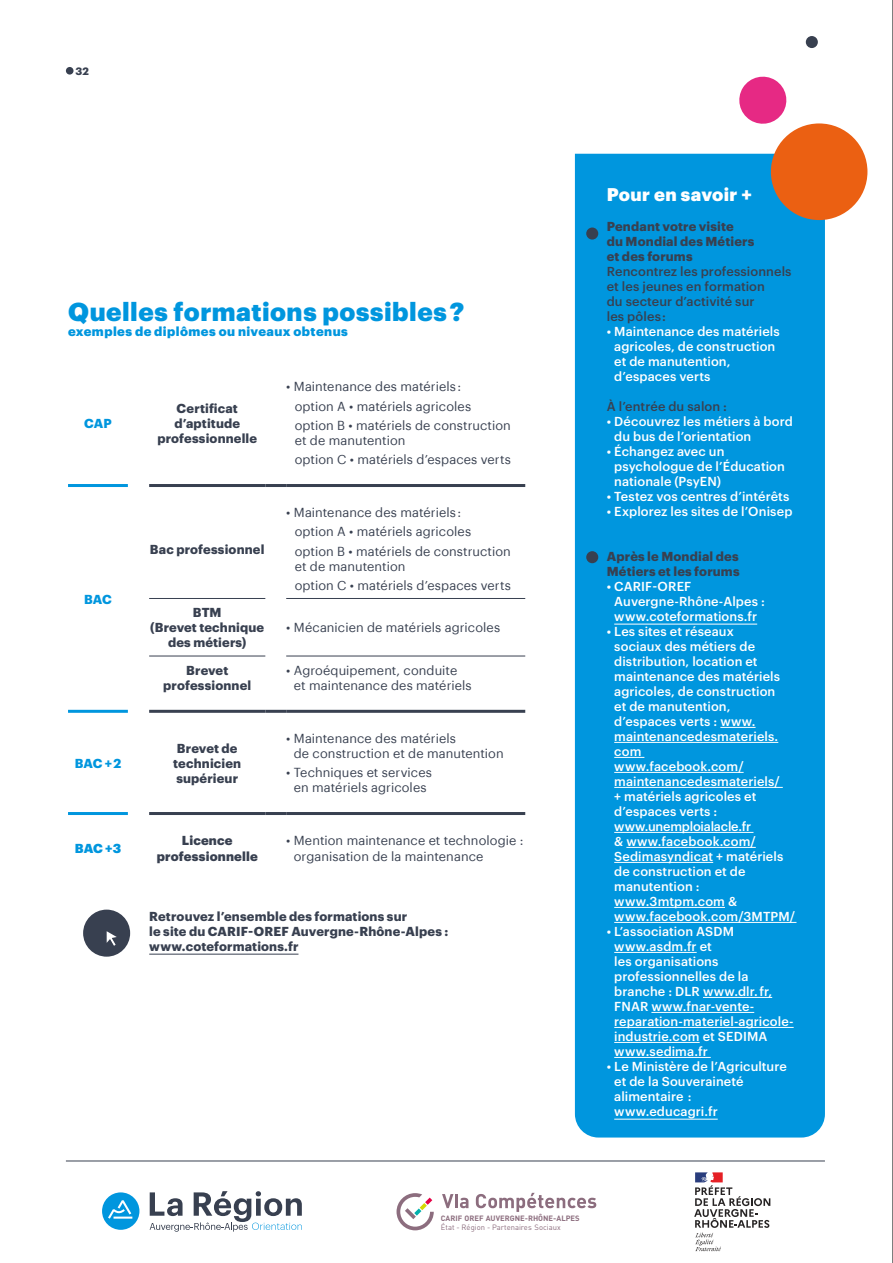
<style>
.page{position:relative;width:893px;height:1263px;background:#fff}
.page>*{position:absolute;margin:0;border:0;box-sizing:border-box;transform-origin:0 0}
.t1{font:900 25.5px "Graphik";letter-spacing:.02em;color:#0096de}
.t2{font:900 18px "Graphik";letter-spacing:.02em;color:#fff}
.t3{font:500 12.75px/15px "Graphik";letter-spacing:.01em;color:#fff}
.t4{font:12.75px/19.2px "Graphik";letter-spacing:.01em;color:#384050}
.t5{font:700 12.75px/15px "Graphik";letter-spacing:.015em;color:#384050}
.t6{font:500 12.75px/15px "Graphik";letter-spacing:.01em;color:#384050}
.t7{font:900 12.75px "Graphik";letter-spacing:.035em;color:#0096de}
.t8{font:900 12.75px/15.3px "Graphik";letter-spacing:.015em;color:#384050;text-align:center}
.t9{font:700 12.75px "Graphik";color:#0096de}
.t10{font:700 10.5px "Graphik";color:#384050}
.t11{font:7.65px "DIN Pro";color:#8c6d7e}
.t12{font:700 7.65px "DIN Pro";color:#8c6d7e}
</style>
<div class="page">
<svg style="left:396px;top:1193px;width:38px;height:37px"></svg>
<svg style="left:442px;top:1194px;width:26px;height:14px"></svg>
<svg style="left:476px;top:1193px;width:120px;height:19px"></svg>
<svg style="left:102px;top:1192px;width:37px;height:38px"></svg>
<svg style="left:150px;top:1191px;width:152px;height:41px"></svg>
<hr style="left:66px;top:1160px;width:759px;height:1px;background:#384050">
<svg style="left:694px;top:1172px;width:76px;height:79px"></svg>
<div style="left:575px;top:154px;width:250px;height:983px;background:#0096de"></div>
<hr style="left:149px;top:954px;width:149px;height:1px;background:#384050">
<hr style="left:614px;top:624px;width:143px;height:1px;background:#fff">
<hr style="left:720px;top:727px;width:36px;height:1px;background:#fff">
<hr style="left:614px;top:742px;width:164px;height:1px;background:#fff">
<hr style="left:614px;top:757px;width:30px;height:1px;background:#fff">
<hr style="left:614px;top:772px;width:130px;height:1px;background:#fff">
<hr style="left:614px;top:787px;width:169px;height:1px;background:#fff">
<hr style="left:614px;top:832px;width:139px;height:1px;background:#fff">
<hr style="left:626px;top:847px;width:130px;height:1px;background:#fff">
<hr style="left:614px;top:862px;width:99px;height:1px;background:#fff">
<hr style="left:614px;top:907px;width:111px;height:1px;background:#fff">
<hr style="left:614px;top:922px;width:182px;height:1px;background:#fff">
<hr style="left:614px;top:952px;width:83px;height:1px;background:#fff">
<hr style="left:703px;top:997px;width:69px;height:1px;background:#fff">
<hr style="left:651px;top:1012px;width:103px;height:1px;background:#fff">
<hr style="left:614px;top:1027px;width:180px;height:1px;background:#fff">
<hr style="left:614px;top:1042px;width:86px;height:1px;background:#fff">
<hr style="left:614px;top:1057px;width:97px;height:1px;background:#fff">
<hr style="left:614px;top:1119px;width:104px;height:1px;background:#fff">
<div style="left:586px;top:227px;width:12px;height:13px;background:#384050;border-radius:50%"></div>
<div style="left:586px;top:551px;width:12px;height:12px;background:#384050;border-radius:50%"></div>
<div style="left:771px;top:123px;width:96px;height:97px;background:#eb6012;border-radius:50%"></div>
<hr style="left:149px;top:598px;width:116px;height:1px;background:#384050">
<hr style="left:149px;top:656px;width:116px;height:1px;background:#384050">
<hr style="left:286px;top:598px;width:239px;height:1px;background:#384050">
<hr style="left:286px;top:656px;width:239px;height:1px;background:#384050">
<hr style="left:149px;top:484px;width:116px;height:3px;background:#384050">
<hr style="left:265px;top:484px;width:21px;height:3px;background:#384050">
<hr style="left:286px;top:484px;width:239px;height:3px;background:#384050">
<hr style="left:149px;top:710px;width:116px;height:3px;background:#384050">
<hr style="left:265px;top:710px;width:21px;height:3px;background:#384050">
<hr style="left:286px;top:710px;width:239px;height:3px;background:#384050">
<hr style="left:149px;top:812px;width:116px;height:3px;background:#384050">
<hr style="left:265px;top:812px;width:21px;height:3px;background:#384050">
<hr style="left:286px;top:812px;width:239px;height:3px;background:#384050">
<hr style="left:68px;top:812px;width:60px;height:3px;background:#0096de">
<hr style="left:68px;top:710px;width:60px;height:3px;background:#0096de">
<hr style="left:68px;top:484px;width:60px;height:3px;background:#0096de">
<svg style="left:739px;top:76px;width:48px;height:48px"></svg>
<div style="left:806px;top:36px;width:12px;height:12px;background:#384050;border-radius:50%"></div>
<div style="left:83px;top:910px;width:47px;height:47px;background:#384050;border-radius:50%"></div>
<svg style="left:107px;top:931px;width:10px;height:15px"></svg>
<div style="left:66px;top:67px;width:8px;height:8px;background:#384050;border-radius:50%"></div>
<hr style="left:892px;top:0;width:1px;height:1263px;background:#000">
<p class="t10" style="left:76px;top:63px;width:15px">32</p>
<h1 class="t1" style="left:68px;top:292px;width:398px">Quelles formations possibles ?</h1>
<p class="t7" style="left:68px;top:321px;width:281px">exemples de diplômes ou niveaux obtenus</p>
<p class="t9" style="left:84px;top:413px;width:29px">CAP</p>
<p class="t9" style="left:84px;top:589px;width:29px">BAC</p>
<p class="t9" style="left:75px;top:753px;width:48px">BAC + 2</p>
<p class="t5" style="left:157px;top:400px;width:101px;text-align:center">Certificat d’aptitude professionnelle</p>
<p class="t5" style="left:150px;top:540px;width:116px">Bac professionnel</p>
<p class="t5" style="left:150px;top:604px;width:115px;text-align:center">BTM<br>(Brevet technique des métiers)</p>
<p class="t4" style="left:295px;top:376px;width:218px;text-indent:-9px">• Maintenance des matériels :<br>option A • matériels agricoles option B • matériels de construction</p>
<p class="t4" style="left:295px;top:430px;width:218px">et de manutention<br>option C • matériels d’espaces verts</p>
<p class="t4" style="left:295px;top:502px;width:218px;text-indent:-9px">• Maintenance des matériels :<br>option A • matériels agricoles option B • matériels de construction</p>
<p class="t4" style="left:295px;top:555px;width:218px">et de manutention<br>option C • matériels d’espaces verts</p>
<p class="t4" style="left:286px;top:617px;width:215px">• Mécanicien de matériels agricoles</p>
<p class="t5" style="left:163px;top:662px;width:90px;text-align:center">Brevet professionnel</p>
<p class="t4" style="left:294px;top:662px;width:179px;line-height:15px;text-indent:-8px">• Agroéquipement, conduite et maintenance des matériels</p>
<p class="t5" style="left:173px;top:739px;width:69px">Brevet de technicien supérieur</p>
<p class="t4" style="left:294px;top:730px;width:211px;line-height:15px;text-indent:-8px">• Maintenance des matériels<br>de construction et de manutention</p>
<p class="t4" style="left:286px;top:764px;width:147px;line-height:15px;text-align:center">• Techniques et services en matériels agricoles</p>
<p class="t7" style="left:75px;top:838px;width:48px">BAC +3</p>
<p class="t8" style="left:157px;top:832px;width:103px">Licence professionnelle</p>
<p class="t4" style="left:294px;top:832px;width:231px;line-height:15.3px;text-indent:-8px">• Mention maintenance et technologie : organisation de la maintenance</p>
<p class="t5" style="left:149px;top:908px;width:301px">Retrouvez l’ensemble des formations sur<br>le site du CARIF-OREF Auvergne-Rhône-Alpes : www.coteformations.fr</p>
<h2 class="t2" style="left:607px;top:180px;width:147px">Pour en savoir +</h2>
<p class="t5" style="left:607px;top:218px;width:149px">Pendant votre visite<br>du Mondial des Métiers et des forums</p>
<p class="t6" style="left:607px;top:263px;width:186px">Rencontrez les professionnels et les jeunes en formation<br>du secteur d’activité sur<br>les pôles :</p>
<p class="t3" style="left:614px;top:323px;width:167px;text-indent:-7px">• Maintenance des matériels agricoles, de construction et de manutention, d’espaces verts</p>
<p class="t6" style="left:607px;top:398px;width:122px">À l’entrée du salon :</p>
<p class="t3" style="left:614px;top:413px;width:180px;text-indent:-7px">• Découvrez les métiers à bord du bus de l’orientation</p>
<p class="t3" style="left:614px;top:443px;width:172px;text-indent:-7px">• Échangez avec un psychologue de l’Éducation nationale (PsyEN)</p>
<p class="t3" style="left:607px;top:488px;width:184px">• Testez vos centres d’intérêts</p>
<p class="t3" style="left:607px;top:503px;width:187px">• Explorez les sites de l’Onisep</p>
<p class="t5" style="left:607px;top:548px;width:134px">Après le Mondial des<br>Métiers et les forums</p>
<p class="t3" style="left:614px;top:578px;width:152px;text-indent:-7px">• CARIF-OREF<br>Auvergne-Rhône-Alpes : www.coteformations.fr</p>
<p class="t3" style="left:614px;top:623px;width:182px;text-indent:-7px">• Les sites et réseaux<br>sociaux des métiers de distribution, location et maintenance des matériels agricoles, de construction<br>et de manutention, d’espaces verts : www. maintenancedesmateriels. com<br>www.facebook.com/ maintenancedesmateriels/<br>+ matériels agricoles et d’espaces verts : www.unemploialacle.fr<br>&amp; www.facebook.com/<br>Sedimasyndicat + matériels de construction et de manutention : www.3mtpm.com &amp; www.facebook.com/3MTPM/</p>
<p class="t3" style="left:614px;top:923px;width:181px;text-indent:-7px">• L’association ASDM www.asdm.fr et<br>les organisations professionnelles de la branche : DLR www.dlr.fr,<br>FNAR www.fnar-vente&shy;reparation-materiel-agricole&shy;industrie.com et SEDIMA www.sedima.fr</p>
<p class="t3" style="left:614px;top:1057px;width:174px;text-indent:-7px">• Le Ministère de l’Agriculture et de la Souveraineté alimentaire : www.educagri.fr</p>
<p class="t12" style="left:441px;top:1211px;width:140px">CARIF OREF AUVERGNE-RHÔNE-ALPES</p>
<p class="t11" style="left:441px;top:1221px;width:121px">État - Région - Partenaires Sociaux</p>
</div>
